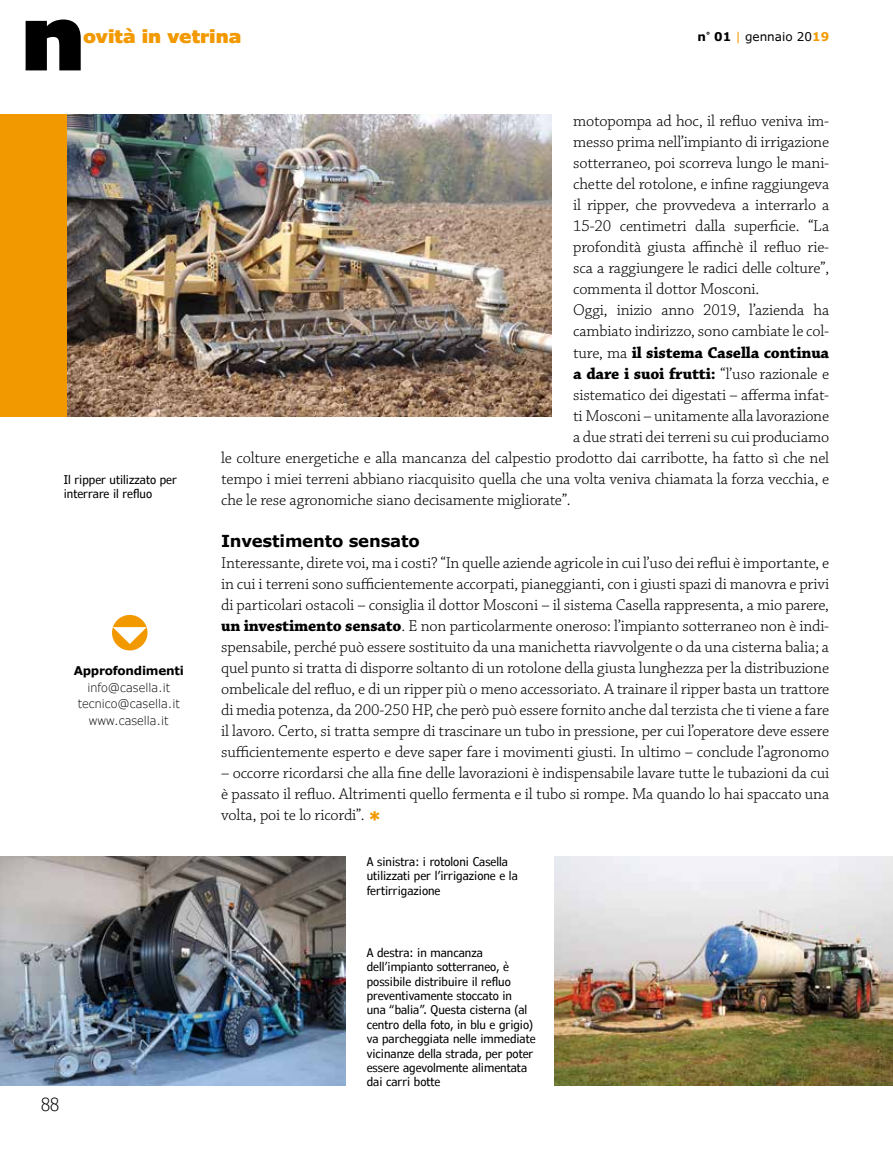
<style>
.page{position:relative;width:893px;height:1149px;background:#fff}
.page>*{position:absolute;margin:0;border:0;box-sizing:border-box;transform-origin:0 0}
.t1{font:900 18px "Verdana Pro";color:#f39900}
.t2{font:300 condensed 18px "Verdana Pro";color:#000}
.t3{font:300 16.5px/21px "Chaparral Pro";letter-spacing:-.01em;color:#000;text-align:justify}
.t4{font:700 16.5px "Chaparral Pro";letter-spacing:-.01em;color:#000}
.t5{font:700 16.5px "Verdana Pro";letter-spacing:-.01em;color:#000}
.t6{font:condensed 12px/14.4px "Verdana Pro";color:#000}
.t7{font:300 12px/16.5px "Verdana Pro";color:#000;text-align:center}
.t8{font:12px "Verdana Pro";color:#000}
.t9{font:700 12px "Verdana Pro";letter-spacing:-.02em;color:#000}
.s1{font-weight:700}
.s2{color:#f39900}
.s3{font-weight:700;color:#f39900}
.s4{font-weight:300}
.s5{font-family:"Verdana Pro";font-weight:900;font-size:18px;color:#f39900}
</style>
<div class="page">
<img style="left:0;top:856px;width:345px;height:228px">
<img style="left:555px;top:856px;width:338px;height:228px">
<div style="left:113px;top:615px;width:34px;height:34px;background:#f39900;border-radius:50%"></div>
<div style="left:112px;top:614px;width:36px;height:36px;border:2px solid #f39900;border-radius:50%"></div>
<svg style="left:113px;top:627px;width:34px;height:16px"></svg>
<div style="left:0;top:114px;width:552px;height:302px;background:#f39900"></div>
<img style="left:68px;top:114px;width:484px;height:302px">
<svg style="left:26px;top:19px;width:55px;height:51px"></svg>
<p class="t1" style="left:83px;top:25px;width:160px">ovità in vetrina</p>
<p class="t8" style="left:697px;top:29px;width:133px"><span class="s1">n</span><sup>°</sup> <span class="s1">01</span> <span class="s2">|</span> gennaio 20<span class="s3">19</span></p>
<p class="t6" style="left:64px;top:472px;width:115px">Il ripper utilizzato per interrare il refluo</p>
<p class="t9" style="left:74px;top:663px;width:112px">Approfondimenti</p>
<p class="t7" style="left:78px;top:679px;width:104px">info@casella.it tecnico@casella.it www.casella.it</p>
<p class="t2" style="left:41px;top:1092px;width:19px">88</p>
<p class="t3" style="left:573px;top:111px;width:258px">motopompa ad hoc, il refluo veniva im-</p>
<p class="t3" style="left:573px;top:132px;width:258px">messo prima nell’impianto di irrigazione</p>
<p class="t3" style="left:573px;top:153px;width:258px">sotterraneo, poi scorreva lungo le mani-</p>
<p class="t3" style="left:573px;top:174px;width:258px">chette del rotolone, e infine raggiungeva</p>
<p class="t3" style="left:573px;top:195px;width:258px">il ripper, che provvedeva a interrarlo a</p>
<p class="t3" style="left:573px;top:216px;width:258px">15-20 centimetri dalla superficie. “La</p>
<p class="t3" style="left:573px;top:237px;width:258px">profondità giusta affinchè il refluo rie-</p>
<p class="t3" style="left:573px;top:258px;width:258px">sca a raggiungere le radici delle colture”,</p>
<p class="t3" style="left:573px;top:279px;width:188px">commenta il dottor Mosconi.</p>
<p class="t3" style="left:573px;top:300px;width:258px">Oggi, inizio anno 2019, l’azienda ha</p>
<p class="t3" style="left:573px;top:321px;width:258px">cambiato indirizzo, sono cambiate le col-</p>
<p class="t4" style="left:573px;top:342px;width:258px"><span class="s4">ture, ma</span> il sistema Casella continua</p>
<p class="t4" style="left:573px;top:363px;width:258px">a dare i suoi frutti: <span class="s4">“l’uso razionale e</span></p>
<p class="t3" style="left:573px;top:384px;width:258px">sistematico dei digestati – afferma infat-</p>
<p class="t3" style="left:573px;top:405px;width:258px">ti Mosconi – unitamente alla lavorazione</p>
<p class="t3" style="left:573px;top:426px;width:257px">a due strati dei terreni su cui produciamo</p>
<p class="t3" style="left:221px;top:447px;width:610px">le colture energetiche e alla mancanza del calpestio prodotto dai carribotte, ha fatto sì che nel</p>
<p class="t3" style="left:221px;top:468px;width:610px">tempo i miei terreni abbiano riacquisito quella che una volta veniva chiamata la forza vecchia, e</p>
<p class="t3" style="left:221px;top:489px;width:351px">che le rese agronomiche siano decisamente migliorate”.</p>
<p class="t5" style="left:221px;top:529px;width:200px">Investimento sensato</p>
<p class="t3" style="left:221px;top:552px;width:610px">Interessante, direte voi, ma i costi? “In quelle aziende agricole in cui l’uso dei reflui è importante, e in cui i terreni sono sufficientemente accorpati, pianeggianti, con i giusti spazi di manovra e privi di particolari ostacoli – consiglia il dottor Mosconi – il sistema Casella rappresenta, a mio parere, <span class="s1">un investimento sensato</span>. E non particolarmente oneroso: l’impianto sotterraneo non è indi&shy;spensabile, perché può essere sostituito da una manichetta riavvolgente o da una cisterna balia; a quel punto si tratta di disporre soltanto di un rotolone della giusta lunghezza per la distribuzione ombelicale del refluo, e di un ripper più o meno accessoriato. A trainare il ripper basta un trattore di media potenza, da 200-250 HP, che però può essere fornito anche dal terzista che ti viene a fare il lavoro. Certo, si tratta sempre di trascinare un tubo in pressione, per cui l’operatore deve essere sufficientemente esperto e deve saper fare i movimenti giusti. In ultimo – conclude l’agronomo</p>
<p class="t3" style="left:221px;top:762px;width:610px">– occorre ricordarsi che alla fine delle lavorazioni è indispensabile lavare tutte le tubazioni da cui è passato il refluo. Altrimenti quello fermenta e il tubo si rompe. Ma quando lo hai spaccato una volta, poi te lo ricordi”. <span class="s5">*</span></p>
<p class="t6" style="left:367px;top:854px;width:153px">A sinistra: i rotoloni Casella utilizzati per l’irrigazione e la fertirrigazione</p>
<p class="t6" style="left:367px;top:944px;width:170px">A destra: in mancanza dell’impianto sotterraneo, è possibile distribuire il refluo preventivamente stoccato in<br>una “balia”. Questa cisterna (al centro della foto, in blu e grigio) va parcheggiata nelle immediate vicinanze della strada, per poter essere agevolmente alimentata dai carri botte</p>
</div>
